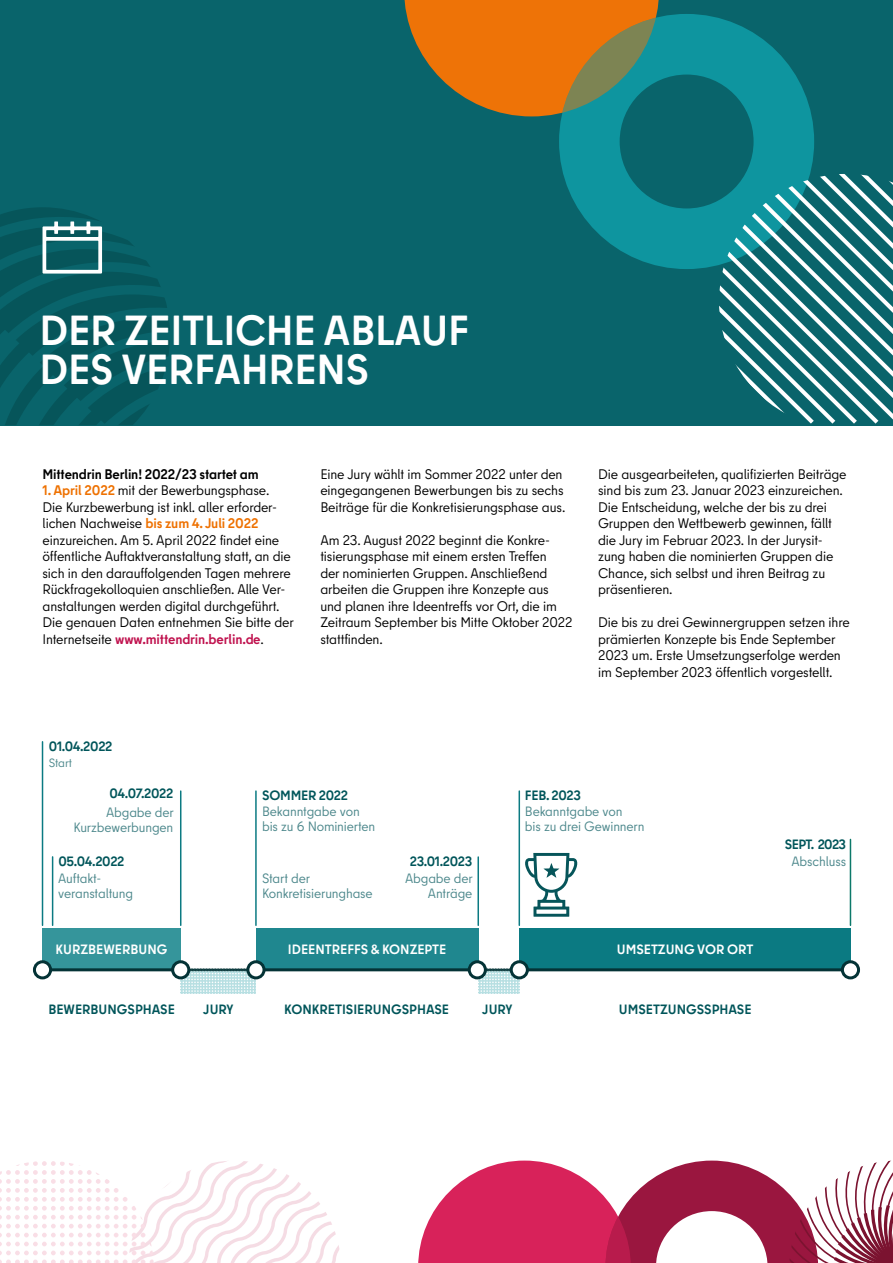
<style>
.page{position:relative;width:893px;height:1263px;background:#fff}
.page>*{position:absolute;margin:0;border:0;box-sizing:border-box;transform-origin:0 0}
.H1_weiss___in_den_Fa{font:700 42px/39px "Berlin Type";letter-spacing:-.005em;color:#fff}
.Fließtext_9_25{font:13.8px/16.5px "Berlin Type";letter-spacing:-.01em;color:#000}
.Fließtext_9_25-2{font:700 13.8px "Berlin Type";letter-spacing:-.01em;color:#000}
.FT_Auszeichn_ung_Med{font:13.5px "Berlin Type";letter-spacing:-.01em;color:#4d888c}
.Infografik_9_bold{font:700 13.5px "Berlin Type";color:#00555a}
.H2_Textueberschrifte{font:700 13.5px "Berlin Type";letter-spacing:-.025em;color:#00555a}
.Infografik_9_bold-2{font:700 13.5px "Berlin Type";color:#fff}
.H2_Textueberschrifte-2{font:700 13.5px "Berlin Type";letter-spacing:-.05em;color:#00555a}
.FT_Auszeichn_ung_Med-2{font:12px "Berlin Type";letter-spacing:-.015em;color:#4d888c}
.s1{font-weight:700;color:#ee7100}
.s2{font-weight:700;color:#c0134f}
</style>
<div class="page">
<div style="left:0;top:0;width:893px;height:425px;background:#09646b"></div>
<svg style="left:559px;top:14px;width:255px;height:255px;fill:#0e959f"></svg>
<svg style="left:404px;top:0;width:255px;height:116px;background:#ac752b"></svg>
<svg style="left:719px;top:174px;width:174px;height:250px"></svg>
<svg style="left:0;top:207px;width:170px;height:218px"></svg>
<div style="left:42px;top:928px;width:139px;height:42px;background:#35959b"></div>
<div style="left:256px;top:928px;width:222px;height:42px;background:#1f878f"></div>
<div style="left:519px;top:928px;width:331px;height:42px;background:#0b7a82"></div>
<hr style="left:42px;top:742px;width:1px;height:183px;background:#0b7a82">
<hr style="left:52px;top:857px;width:1px;height:68px;background:#0b7a82">
<hr style="left:255px;top:791px;width:2px;height:134px;background:#0b7a82">
<hr style="left:477px;top:857px;width:2px;height:68px;background:#0b7a82">
<hr style="left:180px;top:791px;width:1px;height:134px;background:#0b7a82">
<hr style="left:519px;top:791px;width:1px;height:134px;background:#0b7a82">
<hr style="left:850px;top:839px;width:1px;height:86px;background:#0c796a">
<svg style="left:525px;top:853px;width:53px;height:64px"></svg>
<hr style="left:259px;top:968px;width:216px;height:3px;background:#043336">
<hr style="left:45px;top:968px;width:131px;height:3px;background:#043336">
<hr style="left:522px;top:968px;width:325px;height:3px;background:#043336">
<svg style="left:181px;top:968px;width:75px;height:26px;background:#b7d7da"></svg>
<svg style="left:478px;top:968px;width:41px;height:26px"></svg>
<div style="left:173px;top:962px;width:16px;height:16px;background:#fff;border-radius:50%"></div>
<div style="left:171px;top:960px;width:19px;height:19px;border:3px solid #043336;border-radius:50%"></div>
<div style="left:34px;top:962px;width:17px;height:16px;background:#fff;border-radius:50%"></div>
<div style="left:33px;top:960px;width:19px;height:19px;border:3px solid #043336;border-radius:50%"></div>
<div style="left:842px;top:962px;width:16px;height:16px;background:#fff;border-radius:50%"></div>
<div style="left:841px;top:960px;width:19px;height:19px;border:3px solid #043336;border-radius:50%"></div>
<svg style="left:248px;top:962px;width:16px;height:16px"></svg>
<div style="left:246px;top:960px;width:20px;height:19px;border:3px solid #043336;border-radius:50%"></div>
<div style="left:469px;top:962px;width:16px;height:16px;background:#fff;border-radius:50%"></div>
<div style="left:468px;top:960px;width:19px;height:19px;border:3px solid #043336;border-radius:50%"></div>
<div style="left:511px;top:962px;width:16px;height:16px;background:#fff;border-radius:50%"></div>
<div style="left:510px;top:960px;width:19px;height:19px;border:3px solid #043336;border-radius:50%"></div>
<svg style="left:0;top:1161px;width:340px;height:102px"></svg>
<svg style="left:418px;top:1160px;width:475px;height:103px"></svg>
<p class="H1_weiss___in_den_Fa" style="left:40px;top:311px;width:431px">DER ZEITLICHE ABLAUF<br>DES VERFAHRENS</p>
<p class="Fließtext_9_25-2" style="left:43px;top:465px;width:218px">Mittendrin Berlin! 2022/23 startet am</p>
<p class="Fließtext_9_25" style="left:43px;top:482px;width:253px"><span class="s1">1. April 2022</span> mit der Bewerbungsphase.<br>Die Kurzbewerbung ist inkl. aller erforder&shy;lichen Nachweise <span class="s1">bis zum 4. Juli 2022 </span>einzureichen. Am 5. April 2022 findet eine öffentliche Auftaktveranstaltung statt, an die sich in den darauffolgenden Tagen mehrere Rückfragekolloquien anschließen. Alle Ver&shy;anstaltungen werden digital durchgeführt.<br>Die genauen Daten entnehmen Sie bitte der Internetseite <span class="s2">www.mittendrin.berlin.de</span>.</p>
<p class="Fließtext_9_25" style="left:320px;top:466px;width:247px">Eine Jury wählt im Sommer 2022 unter den eingegangenen Bewerbungen bis zu sechs<br>Beiträge für die Konkretisierungsphase aus.</p>
<p class="Fließtext_9_25" style="left:320px;top:532px;width:253px">Am 23. August 2022 beginnt die Konkre&shy;tisierungsphase mit einem ersten Treffen<br>der nominierten Gruppen. Anschließend arbeiten die Gruppen ihre Konzepte aus und planen ihre Ideentreffs vor Ort, die im Zeitraum September bis Mitte Oktober 2022 stattfinden.</p>
<p class="Fließtext_9_25" style="left:598px;top:466px;width:250px">Die ausgearbeiteten, qualifizierten Beiträge sind bis zum 23. Januar 2023 einzureichen.<br>Die Entscheidung, welche der bis zu drei Gruppen den Wettbewerb gewinnen, fällt die Jury im Februar 2023. In der Jurysit&shy;zung haben die nominierten Gruppen die Chance, sich selbst und ihren Beitrag zu präsentieren.</p>
<p class="Fließtext_9_25" style="left:598px;top:614px;width:253px">Die bis zu drei Gewinnergruppen setzen ihre prämierten Konzepte bis Ende September 2023 um. Erste Umsetzungserfolge werden im September 2023 öffentlich vorgestellt.</p>
<p class="H2_Textueberschrifte" style="left:49px;top:737px;width:65px">01.04.2022</p>
<p class="FT_Auszeichn_ung_Med-2" style="left:49px;top:755px;width:25px">Start</p>
<p class="H2_Textueberschrifte" style="left:109px;top:784px;width:65px">04.07.2022</p>
<p class="FT_Auszeichn_ung_Med" style="left:106px;top:803px;width:69px">Abgabe der</p>
<p class="FT_Auszeichn_ung_Med" style="left:74px;top:818px;width:101px">Kurzbewerbungen</p>
<p class="H2_Textueberschrifte" style="left:58px;top:853px;width:68px">05.04.2022</p>
<p class="FT_Auszeichn_ung_Med" style="left:58px;top:870px;width:45px">Auftakt-</p>
<p class="FT_Auszeichn_ung_Med" style="left:58px;top:885px;width:76px">veranstaltung</p>
<p class="Infografik_9_bold-2" style="left:56px;top:940px;width:113px">KURZBEWERBUNG</p>
<p class="Infografik_9_bold" style="left:48px;top:1001px;width:128px">BEWERBUNGSPHASE</p>
<p class="H2_Textueberschrifte" style="left:262px;top:787px;width:87px">SOMMER 2022</p>
<p class="FT_Auszeichn_ung_Med" style="left:262px;top:803px;width:99px">Bekanntgabe von</p>
<p class="FT_Auszeichn_ung_Med" style="left:262px;top:818px;width:115px">bis zu 6 Nominierten</p>
<p class="FT_Auszeichn_ung_Med" style="left:262px;top:869px;width:49px">Start der</p>
<p class="FT_Auszeichn_ung_Med" style="left:262px;top:884px;width:112px">Konkretisierunghase</p>
<p class="H2_Textueberschrifte" style="left:410px;top:853px;width:64px">23.01.2023</p>
<p class="FT_Auszeichn_ung_Med" style="left:405px;top:869px;width:69px">Abgabe der</p>
<p class="FT_Auszeichn_ung_Med" style="left:428px;top:884px;width:46px">Anträge</p>
<p class="Infografik_9_bold-2" style="left:288px;top:940px;width:160px">IDEENTREFFS &amp; KONZEPTE</p>
<p class="H2_Textueberschrifte" style="left:525px;top:787px;width:58px">FEB. 2023</p>
<p class="FT_Auszeichn_ung_Med" style="left:525px;top:803px;width:99px">Bekanntgabe von</p>
<p class="FT_Auszeichn_ung_Med" style="left:525px;top:818px;width:121px">bis zu drei Gewinnern</p>
<p class="Infografik_9_bold-2" style="left:617px;top:940px;width:138px">UMSETZUNG VOR ORT</p>
<p class="Infografik_9_bold" style="left:203px;top:1001px;width:32px">JURY</p>
<p class="Infografik_9_bold" style="left:284px;top:1001px;width:166px">KONKRETISIERUNGSPHASE</p>
<p class="Infografik_9_bold" style="left:482px;top:1001px;width:32px">JURY</p>
<p class="Infografik_9_bold" style="left:619px;top:1001px;width:134px">UMSETZUNGSSPHASE</p>
<p class="H2_Textueberschrifte-2" style="left:785px;top:836px;width:63px">SEPT. 2023</p>
<p class="FT_Auszeichn_ung_Med" style="left:791px;top:853px;width:56px">Abschluss</p>
</div>
